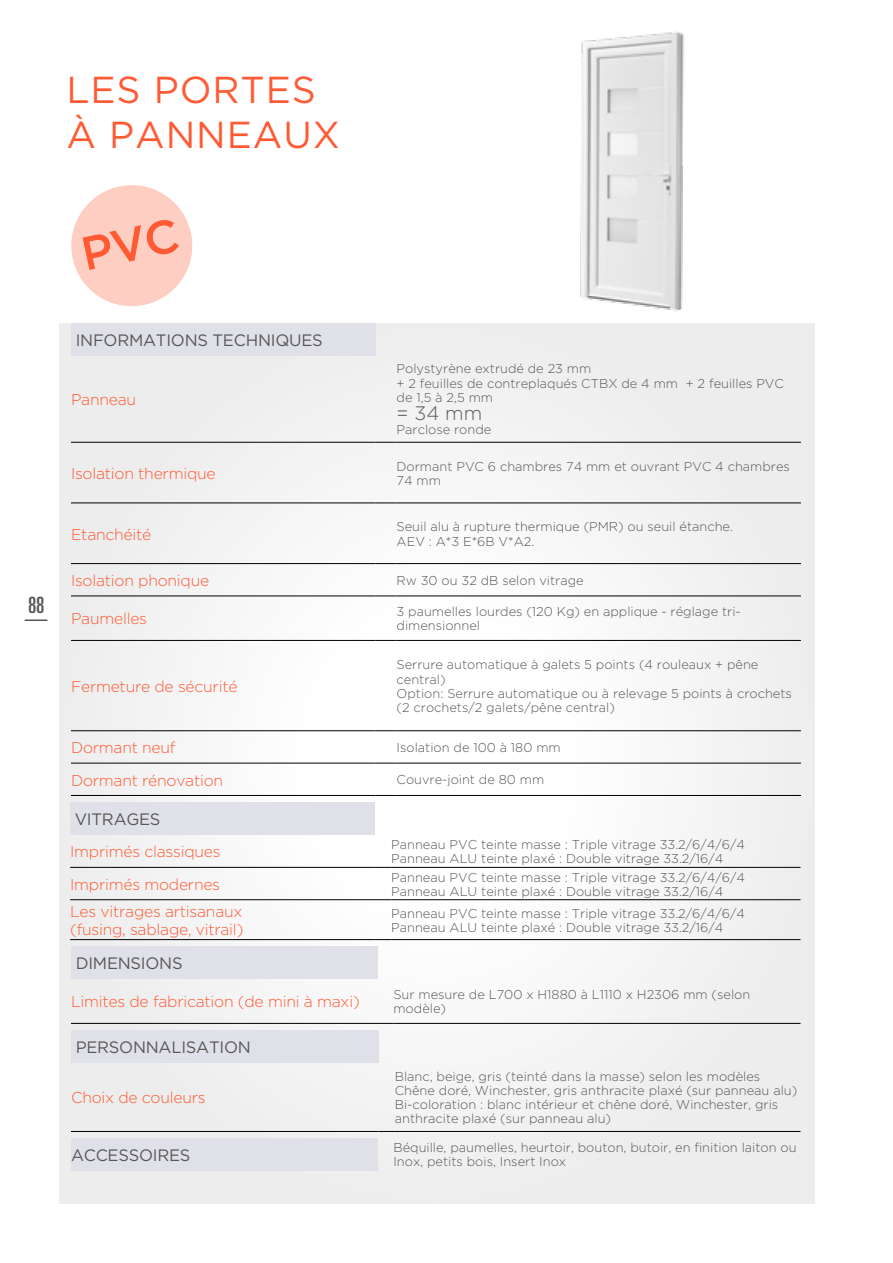
<style>
.page{position:relative;width:893px;height:1263px;background:#fff}
.page>*{position:absolute;margin:0;border:0;box-sizing:border-box;transform-origin:0 0}
.t1{font:37.5px/45px "Gotham";letter-spacing:.025em;color:#ff5a34}
.t2{font:ultra-condensed 22.65px "Univers LT Std";color:#575756}
.t3{font:ultra-condensed 22.5px "Univers LT Std";color:#575756}
.t4{font:300 19.5px "Gotham";color:#575756}
.t5{font:16.5px "Gotham";letter-spacing:-.015em;color:#575756}
.t6{font:300 15.75px/18.9px "Gotham";letter-spacing:-.015em;color:#ff5a34}
.t7{font:300 12.9px/14.2px "Gotham";color:#575756}
</style>
<div class="page">
<div style="left:60px;top:323px;width:754px;height:880px;background:#f3f3f3"></div>
<div style="left:71px;top:323px;width:305px;height:33px;background:#e0e1e8"></div>
<hr style="left:71px;top:563px;width:305px;height:1px;background:#000">
<svg style="left:376px;top:563px;width:21px;height:1px"></svg>
<hr style="left:397px;top:563px;width:404px;height:1px;background:#000">
<hr style="left:71px;top:596px;width:305px;height:1px;background:#000">
<svg style="left:376px;top:596px;width:21px;height:1px"></svg>
<hr style="left:397px;top:596px;width:404px;height:1px;background:#000">
<hr style="left:71px;top:640px;width:305px;height:1px;background:#000">
<svg style="left:376px;top:640px;width:21px;height:1px"></svg>
<hr style="left:397px;top:640px;width:404px;height:1px;background:#000">
<hr style="left:71px;top:730px;width:305px;height:1px;background:#000">
<svg style="left:376px;top:730px;width:21px;height:1px"></svg>
<hr style="left:397px;top:730px;width:404px;height:1px;background:#000">
<hr style="left:71px;top:763px;width:305px;height:1px;background:#000">
<svg style="left:376px;top:763px;width:21px;height:1px"></svg>
<hr style="left:397px;top:763px;width:404px;height:1px;background:#000">
<hr style="left:71px;top:795px;width:305px;height:1px;background:#000">
<svg style="left:376px;top:795px;width:21px;height:1px"></svg>
<hr style="left:397px;top:795px;width:404px;height:1px;background:#000">
<hr style="left:71px;top:503px;width:305px;height:1px;background:#000">
<svg style="left:376px;top:503px;width:21px;height:1px"></svg>
<hr style="left:397px;top:503px;width:404px;height:1px;background:#000">
<hr style="left:71px;top:442px;width:305px;height:1px;background:#000">
<svg style="left:376px;top:442px;width:21px;height:1px"></svg>
<hr style="left:397px;top:442px;width:404px;height:1px;background:#000">
<div style="left:71px;top:946px;width:306px;height:33px;background:#e0e1e8"></div>
<hr style="left:71px;top:1023px;width:306px;height:1px;background:#000">
<svg style="left:377px;top:1023px;width:16px;height:1px"></svg>
<hr style="left:393px;top:1023px;width:407px;height:1px;background:#000">
<div style="left:71px;top:1030px;width:307px;height:33px;background:#e0e1e8"></div>
<hr style="left:71px;top:1131px;width:307px;height:1px;background:#000">
<svg style="left:378px;top:1131px;width:17px;height:1px"></svg>
<hr style="left:395px;top:1131px;width:405px;height:1px;background:#000">
<div style="left:70px;top:803px;width:305px;height:32px;background:#e0e1e8"></div>
<hr style="left:70px;top:939px;width:305px;height:1px;background:#000">
<svg style="left:375px;top:939px;width:16px;height:1px"></svg>
<hr style="left:391px;top:939px;width:409px;height:1px;background:#000">
<hr style="left:70px;top:899px;width:305px;height:1px;background:#000">
<svg style="left:375px;top:899px;width:16px;height:1px"></svg>
<hr style="left:391px;top:899px;width:409px;height:1px;background:#000">
<hr style="left:70px;top:867px;width:305px;height:1px;background:#000">
<svg style="left:375px;top:867px;width:16px;height:1px"></svg>
<hr style="left:391px;top:867px;width:409px;height:1px;background:#000">
<img style="left:580px;top:32px;width:105px;height:280px">
<div style="left:71px;top:185px;width:121px;height:121px;background:#ffcec2;border-radius:50%"></div>
<div style="left:71px;top:1138px;width:306px;height:32px;background:#e0e1e8"></div>
<h1 class="t1" style="left:66px;top:66px;width:275px">LES PORTES<br>À PANNEAUX</h1>
<h3 class="t3" style="left:28px;top:592px;width:18px">88</h3>
<h2 class="t2" style="left:25px;top:605px;width:24px">—</h2>
<p class="t5" style="left:76px;top:330px;width:249px">INFORMATIONS TECHNIQUES</p>
<p class="t6" style="left:71px;top:390px;width:67px">Panneau</p>
<p class="t7" style="left:397px;top:361px;width:389px">Polystyrène extrudé de 23 mm<br>+ 2 feuilles de contreplaqués CTBX de 4 mm + 2 feuilles PVC de 1,5 à 2,5 mm</p>
<h3 class="t4" style="left:397px;top:401px;width:87px">= 34 mm</h3>
<p class="t7" style="left:397px;top:422px;width:96px">Parclose ronde</p>
<p class="t6" style="left:71px;top:463px;width:146px">Isolation thermique</p>
<p class="t7" style="left:397px;top:459px;width:395px">Dormant PVC 6 chambres 74 mm et ouvrant PVC 4 chambres<br>74 mm</p>
<p class="t6" style="left:71px;top:524px;width:82px">Etanchéité</p>
<p class="t7" style="left:397px;top:519px;width:338px">Seuil alu à rupture thermique (PMR) ou seuil étanche.<br>AEV : A*3 E*6B V*A2.</p>
<p class="t6" style="left:71px;top:571px;width:140px">Isolation phonique</p>
<p class="t7" style="left:397px;top:573px;width:189px">Rw 30 ou 32 dB selon vitrage</p>
<p class="t6" style="left:71px;top:609px;width:78px">Paumelles</p>
<p class="t7" style="left:397px;top:604px;width:346px">3 paumelles lourdes (120 Kg) en applique - réglage tri&shy;dimensionnel</p>
<p class="t6" style="left:71px;top:676px;width:168px">Fermeture de sécurité</p>
<p class="t7" style="left:397px;top:657px;width:397px">Serrure automatique à galets 5 points (4 rouleaux + pêne central)<br>Option: Serrure automatique ou à relevage 5 points à crochets (2 crochets/2 galets/pêne central)</p>
<p class="t6" style="left:71px;top:738px;width:106px">Dormant neuf</p>
<p class="t7" style="left:397px;top:740px;width:166px">Isolation de 100 à 180 mm</p>
<p class="t6" style="left:71px;top:770px;width:154px">Dormant rénovation</p>
<p class="t7" style="left:397px;top:772px;width:149px">Couvre-joint de 80 mm</p>
<p class="t5" style="left:75px;top:809px;width:87px">VITRAGES</p>
<p class="t6" style="left:70px;top:842px;width:152px">Imprimés classiques</p>
<p class="t7" style="left:391px;top:837px;width:355px">Panneau PVC teinte masse : Triple vitrage 33.2/6/4/6/4<br>Panneau ALU teinte plaxé : Double vitrage 33.2/16/4</p>
<p class="t6" style="left:70px;top:874px;width:151px">Imprimés modernes</p>
<p class="t7" style="left:391px;top:869px;width:355px">Panneau PVC teinte masse : Triple vitrage 33.2/6/4/6/4<br>Panneau ALU teinte plaxé : Double vitrage 33.2/16/4</p>
<p class="t6" style="left:70px;top:901px;width:175px">Les vitrages artisanaux (fusing, sablage, vitrail)</p>
<p class="t7" style="left:391px;top:906px;width:355px">Panneau PVC teinte masse : Triple vitrage 33.2/6/4/6/4<br>Panneau ALU teinte plaxé : Double vitrage 33.2/16/4</p>
<p class="t5" style="left:76px;top:953px;width:108px">DIMENSIONS</p>
<p class="t6" style="left:71px;top:992px;width:290px">Limites de fabrication (de mini à maxi)</p>
<p class="t7" style="left:393px;top:987px;width:358px">Sur mesure de L700 x H1880 à L1110 x H2306 mm (selon modèle)</p>
<p class="t5" style="left:76px;top:1037px;width:177px">PERSONNALISATION</p>
<p class="t6" style="left:71px;top:1088px;width:136px">Choix de couleurs</p>
<p class="t7" style="left:395px;top:1068px;width:404px">Blanc, beige, gris (teinté dans la masse) selon les modèles Chêne doré, Winchester, gris anthracite plaxé (sur panneau alu)<br>Bi-coloration : blanc intérieur et chêne doré, Winchester, gris anthracite plaxé (sur panneau alu)</p>
<p class="t5" style="left:71px;top:1144px;width:121px">ACCESSOIRES</p>
<p class="t7" style="left:393px;top:1140px;width:405px">Béquille, paumelles, heurtoir, bouton, butoir, en finition laiton ou<br>Inox, petits bois, Insert Inox</p>
</div>
